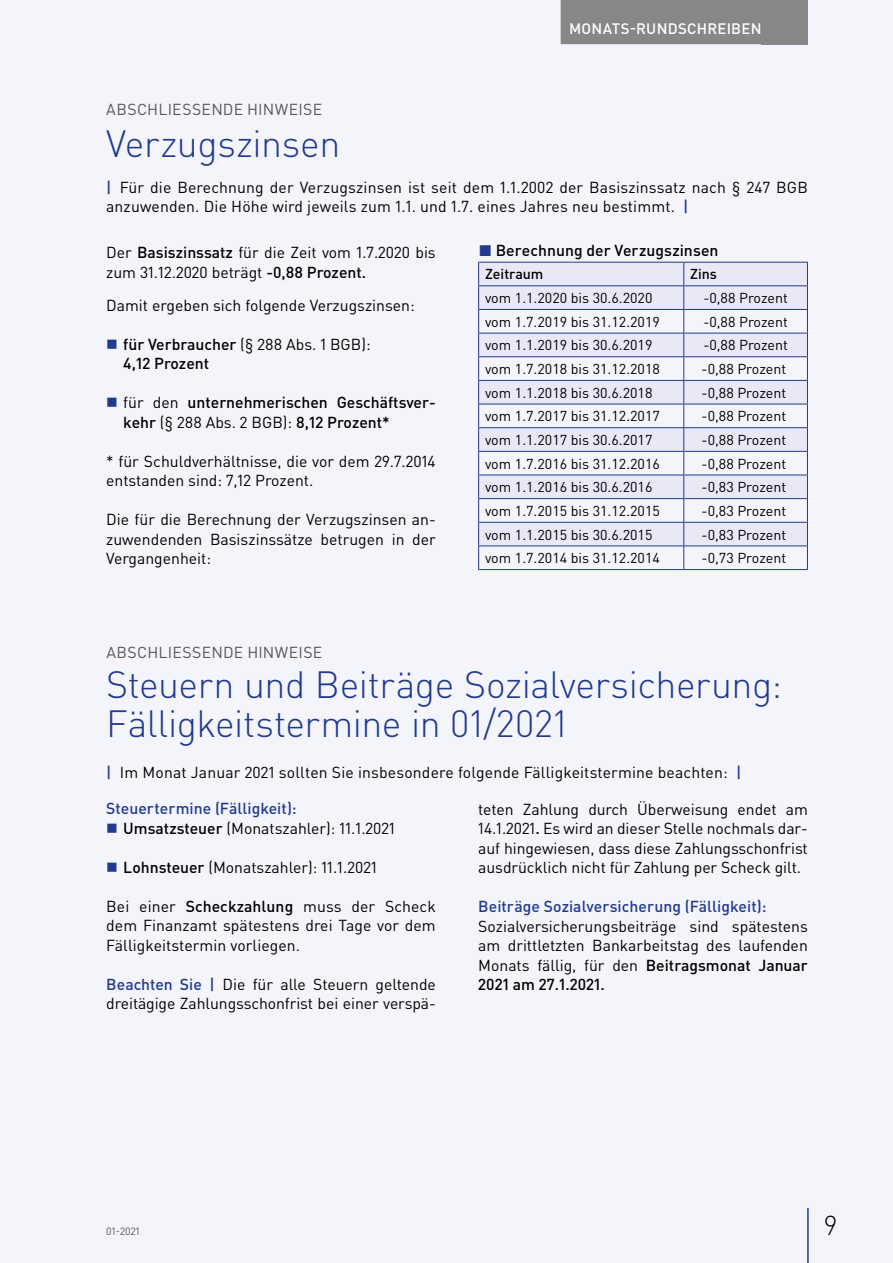
<style>
.page{position:relative;width:893px;height:1263px;background:#f4f4fb}
.page>*{position:absolute;margin:0;border:0;box-sizing:border-box;transform-origin:0 0}
.t1{font:300 37.5px/39px "DIN Pro";letter-spacing:-.01em;color:#213a8f}
.t2{font:300 27px "DIN Pro";color:#000}
.t3{font:15.75px/19.5px "DIN Pro";color:#000;text-align:justify}
.t4{font:500 15.75px/19.5px "DIN Pro";color:#000}
.t5{font:500 15.75px/19.5px "DIN Pro";letter-spacing:.005em;color:#213a8f}
.t6{font:15.75px "DIN Pro";letter-spacing:.015em;color:#575756}
.t7{font:500 15px "DIN Pro";letter-spacing:.015em;color:#fff}
.t8{font:14.25px "DIN Pro";color:#000}
.t9{font:500 14.25px "DIN Pro";color:#000}
.t10{font:10.5px "DIN Pro";color:#575756}
.s1{font-weight:500;color:#213a8f}
.s2{font-weight:500}
.s3{font-weight:400}
.s4{color:#213a8f}
.s5{color:#000}
.s6{font-weight:400;color:#000}
</style>
<div class="page">
<div style="left:762px;top:0;width:46px;height:44px;background:#878787"></div>
<div style="left:561px;top:0;width:209px;height:44px;background:#878787"></div>
<hr style="left:807px;top:1208px;width:2px;height:55px;background:#213a8f">
<div style="left:479px;top:263px;width:328px;height:46px;background:#e9e8f6"></div>
<svg style="left:479px;top:310px;width:328px;height:259px"></svg>
<hr style="left:478px;top:262px;width:206px;height:1px;background:#213a8f">
<hr style="left:684px;top:262px;width:124px;height:1px;background:#213a8f">
<hr style="left:478px;top:285px;width:206px;height:1px;background:#213a8f">
<hr style="left:684px;top:285px;width:124px;height:1px;background:#213a8f">
<hr style="left:478px;top:309px;width:206px;height:1px;background:#213a8f">
<hr style="left:684px;top:309px;width:124px;height:1px;background:#213a8f">
<hr style="left:478px;top:333px;width:206px;height:1px;background:#213a8f">
<hr style="left:684px;top:333px;width:124px;height:1px;background:#213a8f">
<hr style="left:478px;top:356px;width:206px;height:1px;background:#213a8f">
<hr style="left:684px;top:356px;width:124px;height:1px;background:#213a8f">
<hr style="left:478px;top:380px;width:206px;height:1px;background:#213a8f">
<hr style="left:684px;top:380px;width:124px;height:1px;background:#213a8f">
<hr style="left:478px;top:404px;width:206px;height:1px;background:#213a8f">
<hr style="left:684px;top:404px;width:124px;height:1px;background:#213a8f">
<hr style="left:478px;top:427px;width:206px;height:1px;background:#213a8f">
<hr style="left:684px;top:427px;width:124px;height:1px;background:#213a8f">
<hr style="left:478px;top:451px;width:206px;height:1px;background:#213a8f">
<hr style="left:684px;top:451px;width:124px;height:1px;background:#213a8f">
<hr style="left:478px;top:475px;width:206px;height:1px;background:#213a8f">
<hr style="left:684px;top:475px;width:124px;height:1px;background:#213a8f">
<hr style="left:478px;top:498px;width:206px;height:1px;background:#213a8f">
<hr style="left:684px;top:498px;width:124px;height:1px;background:#213a8f">
<hr style="left:478px;top:522px;width:206px;height:1px;background:#213a8f">
<hr style="left:684px;top:522px;width:124px;height:1px;background:#213a8f">
<hr style="left:478px;top:545px;width:206px;height:1px;background:#213a8f">
<svg style="left:478px;top:263px;width:1px;height:306px"></svg>
<hr style="left:684px;top:545px;width:124px;height:1px;background:#213a8f">
<svg style="left:683px;top:263px;width:1px;height:306px"></svg>
<svg style="left:807px;top:263px;width:1px;height:306px"></svg>
<hr style="left:478px;top:569px;width:206px;height:1px;background:#213a8f">
<hr style="left:684px;top:569px;width:124px;height:1px;background:#213a8f">
<p class="t7" style="left:569px;top:18px;width:194px">MONATS-RUNDSCHREIBEN</p>
<p class="t6" style="left:106px;top:98px;width:217px">ABSCHLIESSENDE HINWEISE</p>
<h1 class="t1" style="left:106px;top:122px;width:236px">Verzugszinsen</h1>
<p class="t3" style="left:106px;top:177px;width:703px"><span class="s1">|</span> Für die Berechnung der Verzugszinsen ist seit dem 1.1.2002 der Basiszinssatz nach § 247 BGB anzuwenden. Die Höhe wird jeweils zum 1.1. und 1.7. eines Jahres neu bestimmt. <span class="s1">|</span></p>
<p class="t3" style="left:106px;top:242px;width:331px">Der <span class="s2">Basiszinssatz</span> für die Zeit vom 1.7.2020 bis zum 31.12.2020 beträgt <span class="s2">-0,88 Prozent.</span></p>
<p class="t3" style="left:106px;top:295px;width:310px">Damit ergeben sich folgende Verzugszinsen:</p>
<p class="t4" style="left:123px;top:334px;width:249px">für Verbraucher <span class="s3">(§ 288 Abs. 1 BGB):<br></span>4,12 Prozent</p>
<p class="t4" style="left:123px;top:392px;width:314px"><span class="s3">für den</span> unternehmerischen Geschäftsver&shy;kehr <span class="s3">(§ 288 Abs. 2 BGB):</span> 8,12 Prozent*</p>
<p class="t3" style="left:106px;top:451px;width:331px">* für Schuldverhältnisse, die vor dem 29.7.2014 entstanden sind: 7,12 Prozent.</p>
<p class="t3" style="left:106px;top:509px;width:331px">Die für die Berechnung der Verzugszinsen an&shy;zuwendenden Basiszinssätze betrugen in der Vergangenheit:</p>
<p class="t4" style="left:479px;top:240px;width:241px"><span class="s4">◼</span> Berechnung der Verzugszinsen</p>
<p class="t9" style="left:485px;top:265px;width:60px">Zeitraum</p>
<p class="t9" style="left:690px;top:265px;width:28px">Zins</p>
<p class="t8" style="left:485px;top:288px;width:169px">vom 1.1.2020 bis 30.6.2020</p>
<p class="t8" style="left:703px;top:288px;width:86px">-0,88 Prozent</p>
<p class="t8" style="left:485px;top:312px;width:176px">vom 1.7.2019 bis 31.12.2019</p>
<p class="t8" style="left:703px;top:312px;width:86px">-0,88 Prozent</p>
<p class="t8" style="left:485px;top:335px;width:169px">vom 1.1.2019 bis 30.6.2019</p>
<p class="t8" style="left:703px;top:335px;width:86px">-0,88 Prozent</p>
<p class="t8" style="left:485px;top:359px;width:176px">vom 1.7.2018 bis 31.12.2018</p>
<p class="t8" style="left:702px;top:359px;width:86px">-0,88 Prozent</p>
<p class="t8" style="left:485px;top:383px;width:169px">vom 1.1.2018 bis 30.6.2018</p>
<p class="t8" style="left:702px;top:383px;width:86px">-0,88 Prozent</p>
<p class="t8" style="left:485px;top:406px;width:176px">vom 1.7.2017 bis 31.12.2017</p>
<p class="t8" style="left:702px;top:406px;width:86px">-0,88 Prozent</p>
<p class="t8" style="left:485px;top:430px;width:169px">vom 1.1.2017 bis 30.6.2017</p>
<p class="t8" style="left:702px;top:430px;width:86px">-0,88 Prozent</p>
<p class="t8" style="left:485px;top:454px;width:176px">vom 1.7.2016 bis 31.12.2016</p>
<p class="t8" style="left:702px;top:454px;width:86px">-0,88 Prozent</p>
<p class="t8" style="left:485px;top:477px;width:169px">vom 1.1.2016 bis 30.6.2016</p>
<p class="t8" style="left:702px;top:477px;width:86px">-0,83 Prozent</p>
<p class="t8" style="left:485px;top:501px;width:176px">vom 1.7.2015 bis 31.12.2015</p>
<p class="t8" style="left:702px;top:501px;width:86px">-0,83 Prozent</p>
<p class="t8" style="left:485px;top:525px;width:169px">vom 1.1.2015 bis 30.6.2015</p>
<p class="t8" style="left:702px;top:525px;width:86px">-0,83 Prozent</p>
<p class="t8" style="left:485px;top:548px;width:176px">vom 1.7.2014 bis 31.12.2014</p>
<p class="t8" style="left:702px;top:548px;width:86px">-0,73 Prozent</p>
<p class="t6" style="left:106px;top:641px;width:217px">ABSCHLIESSENDE HINWEISE</p>
<h1 class="t1" style="left:106px;top:664px;width:677px">Steuern und Beiträge Sozialversicherung:<br>Fälligkeitstermine in 01/2021</h1>
<p class="t3" style="left:106px;top:762px;width:636px"><span class="s1">|</span> Im Monat Januar 2021 sollten Sie insbesondere folgende Fälligkeitstermine beachten: <span class="s1">|</span></p>
<p class="t3" style="left:478px;top:798px;width:331px">teten Zahlung durch Überweisung endet am 14.1.2021<span class="s2">.</span> Es wird an dieser Stelle nochmals dar&shy;auf hingewiesen, dass diese Zahlungsschonfrist ausdrücklich nicht für Zahlung per Scheck gilt.</p>
<p class="t5" style="left:478px;top:896px;width:290px">Beiträge Sozialversicherung (Fälligkeit):</p>
<p class="t3" style="left:478px;top:915px;width:331px">Sozialversicherungsbeiträge sind spätestens am drittletzten Bankarbeitstag des laufenden Monats fällig, für den <span class="s2">Beitragsmonat Januar 2021 am 27.1.2021.</span></p>
<p class="t5" style="left:123px;top:798px;width:273px;text-indent:-17px">Steuertermine (Fälligkeit):<br><span class="s5">Umsatzsteuer</span> <span class="s6">(Monatszahler): 11.1.2021</span></p>
<p class="t3" style="left:123px;top:857px;width:255px"><span class="s2">Lohnsteuer</span> (Monatszahler): 11.1.2021</p>
<p class="t3" style="left:106px;top:896px;width:331px">Bei einer <span class="s2">Scheckzahlung</span> muss der Scheck dem Finanzamt spätestens drei Tage vor dem Fälligkeitstermin vorliegen.</p>
<p class="t3" style="left:106px;top:974px;width:331px"><span class="s1">Beachten Sie |</span> Die für alle Steuern geltende dreitägige Zahlungsschonfrist bei einer verspä-</p>
<p class="t10" style="left:106px;top:1224px;width:35px">01-2021</p>
<h2 class="t2" style="left:824px;top:1207px;width:14px">9</h2>
</div>
